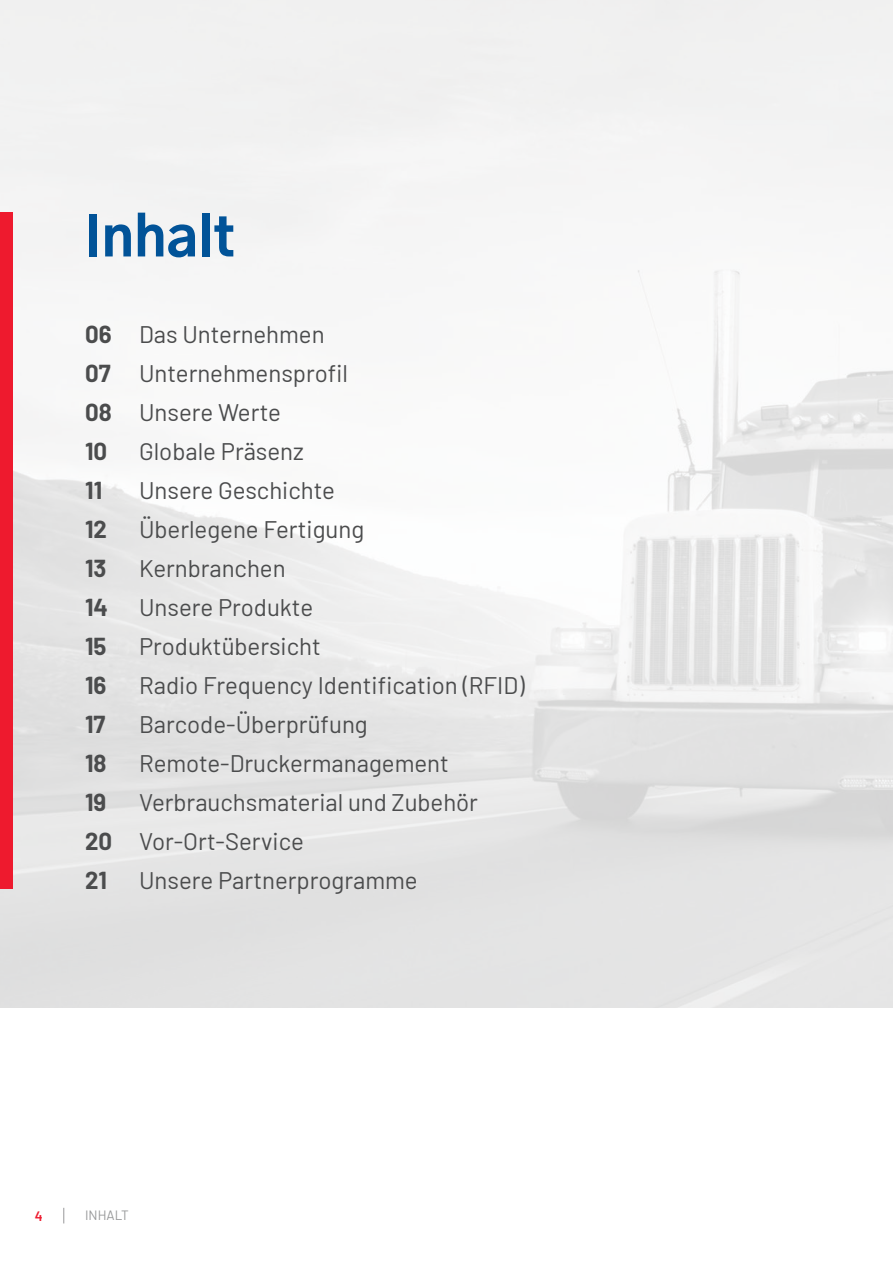
<style>
.page{position:relative;width:893px;height:1263px;background:#fff}
.page>*{position:absolute;margin:0;border:0;box-sizing:border-box;transform-origin:0 0}
.t1{font:800 54px "Gothic A1";color:#015398}
.t2{font:24px/39px "Barlow";color:#4b4c4d}
.t3{font:700 24px "Barlow";color:#4b4c4d}
.t4{font:600 13.65px "Barlow";color:#ee1a2e}
.t5{font:13.5px "Barlow";color:#98999a}
.s1{font-weight:700}
</style>
<div class="page">
<img style="left:0;top:0;width:893px;height:1008px">
<div style="left:0;top:213px;width:13px;height:676px;background:#ee1a2e"></div>
<svg style="left:63px;top:1208px;width:1px;height:15px"></svg>
<h1 class="t1" style="left:85px;top:193px;width:151px">Inhalt</h1>
<p class="t2" style="left:85px;top:313px;width:264px"><span class="s1">06</span> Das Unternehmen<br><span class="s1">07</span> Unternehmensprofil<br><span class="s1">08</span> Unsere Werte<br><span class="s1">10</span></p>
<p class="t2" style="left:139px;top:430px;width:166px">Globale Präsenz</p>
<p class="t3" style="left:85px;top:472px;width:19px">11</p>
<p class="t2" style="left:139px;top:469px;width:197px">Unsere Geschichte</p>
<p class="t3" style="left:85px;top:511px;width:23px">12</p>
<p class="t2" style="left:139px;top:508px;width:227px">Überlegene Fertigung</p>
<p class="t3" style="left:85px;top:550px;width:23px">13</p>
<p class="t2" style="left:139px;top:547px;width:148px">Kernbranchen</p>
<p class="t3" style="left:85px;top:589px;width:25px">14</p>
<p class="t2" style="left:139px;top:586px;width:176px">Unsere Produkte</p>
<p class="t3" style="left:85px;top:628px;width:23px">15</p>
<p class="t2" style="left:139px;top:625px;width:183px">Produktübersicht</p>
<p class="t3" style="left:85px;top:667px;width:23px">16</p>
<p class="t2" style="left:139px;top:664px;width:387px">Radio Frequency Identification (RFID)</p>
<p class="t3" style="left:85px;top:706px;width:22px">17</p>
<p class="t2" style="left:139px;top:703px;width:230px">Barcode-Überprüfung</p>
<p class="t3" style="left:85px;top:745px;width:23px">18</p>
<p class="t2" style="left:139px;top:742px;width:311px">Remote-Druckermanagement</p>
<p class="t3" style="left:85px;top:784px;width:23px">19</p>
<p class="t2" style="left:85px;top:781px;width:394px;text-indent:54px">Verbrauchsmaterial und Zubehör<br><span class="s1">20</span> Vor-Ort-Service<br><span class="s1">21</span></p>
<p class="t2" style="left:139px;top:859px;width:280px">Unsere Partnerprogramme</p>
<p class="t4" style="left:35px;top:1205px;width:9px">4</p>
<p class="t5" style="left:85px;top:1206px;width:45px">INHALT</p>
</div>
